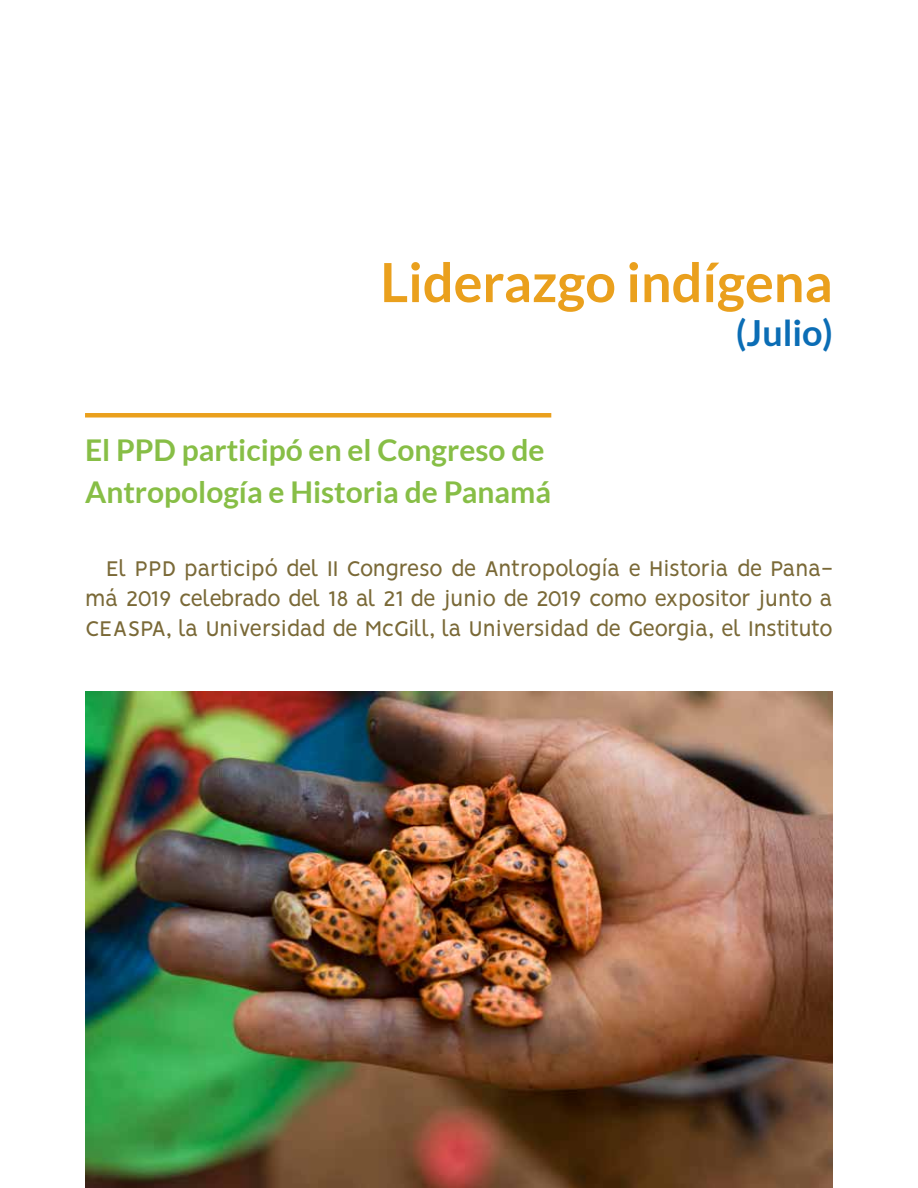
<style>
.page{position:relative;width:918px;height:1188px;background:#fff}
.page>*{position:absolute;margin:0;border:0;box-sizing:border-box;transform-origin:0 0}
.t1{font:700 54px "Lato";color:#eaa01d}
.t2{font:700 36px "Lato";color:#0b6db5}
.t3{font:700 30px/42.6px "Lato";color:#87be46}
.t4{font:24px/30px "Vision";letter-spacing:-.02em;color:#7a6937;text-align:justify}
</style>
<div class="page">
<div style="left:85px;top:413px;width:466px;height:5px;background:#eaa01d"></div>
<img style="left:85px;top:691px;width:748px;height:497px">
<h1 class="t1" style="left:380px;top:252px;width:454px">Liderazgo indígena</h1>
<h2 class="t2" style="left:736px;top:312px;width:99px">(Julio)</h2>
<p class="t3" style="left:85px;top:428px;width:468px">El PPD participó en el Congreso de<br>Antropología e Historia de Panamá</p>
<p class="t4" style="left:85px;top:553px;width:750px;text-indent:21px">El PPD participó del II Congreso de Antropología e Historia de Pana&shy;má 2019 celebrado del 18 al 21 de junio de 2019 como expositor junto a CEASPA, la Universidad de McGill, la Universidad de Georgia, el Instituto</p>
</div>
